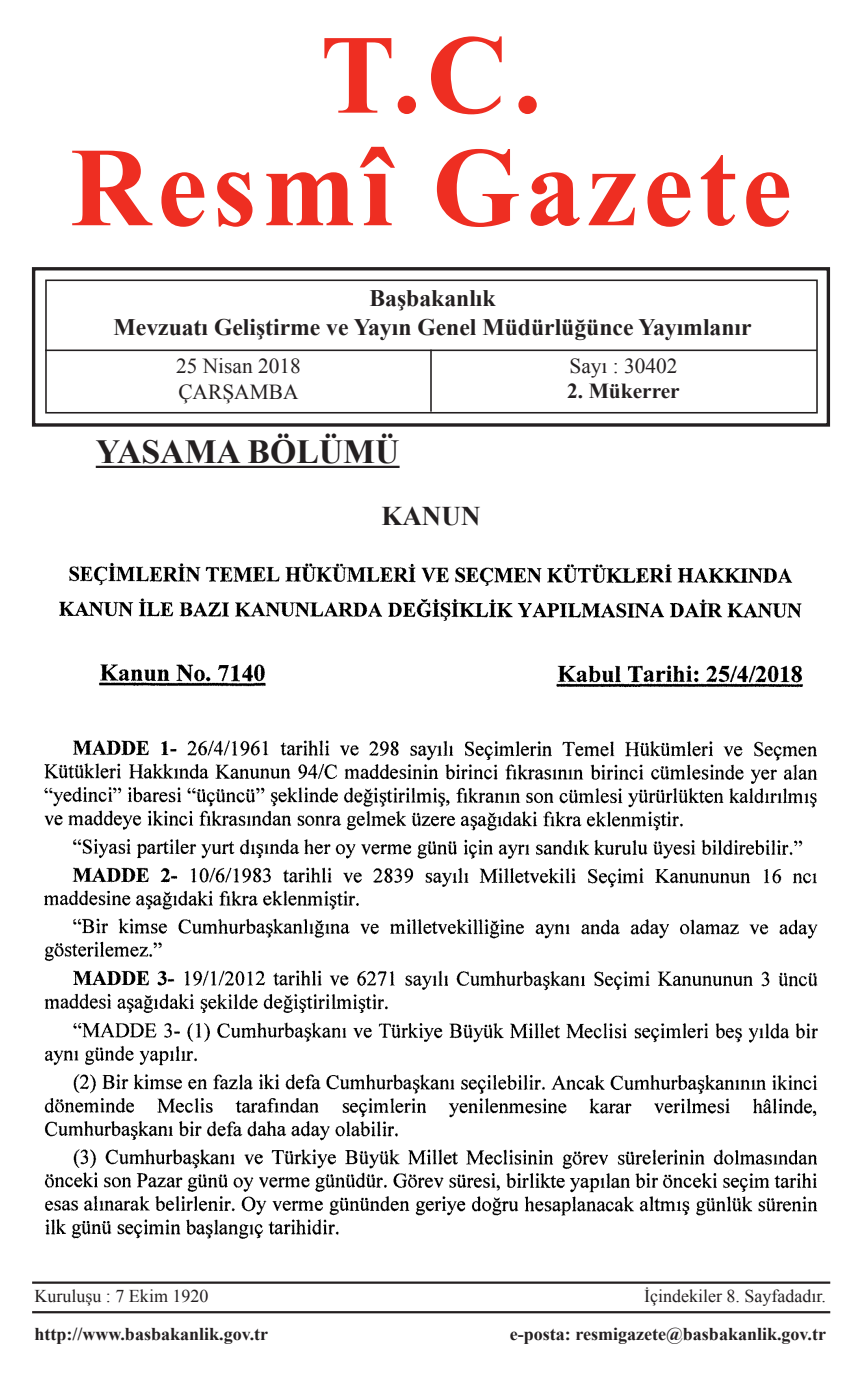
<style>
.page{position:relative;width:862px;height:1385px;background:#fff}
.page>*{position:absolute;margin:0;border:0;box-sizing:border-box;transform-origin:0 0}
.t1{font:700 112.5px/112.5px "Times New Roman";letter-spacing:.05em;color:#ee2e22;text-align:center}
.t2{font:700 33.75px "Times New Roman";color:#231f20}
.t3{font:700 27px "Times New Roman";color:#231f20}
.t4{font:700 23.62px/28.3px "Times New Roman";color:#231f20;text-align:center}
.t5{font:21.38px/25.7px "Times New Roman";color:#231f20}
.t6{font:700 21.38px "Times New Roman";color:#231f20}
.t7{font:700 18px "Times New Roman";color:#231f20}
.t8{font:18px "Times New Roman";color:#231f20}
</style>
<div class="page">
<hr style="left:32px;top:1310px;width:797px;height:2px;background:#231f20">
<hr style="left:32px;top:1281px;width:797px;height:2px;background:#231f20">
<div style="left:32px;top:267px;width:797px;height:159px;border:3px solid #231f20"></div>
<div style="left:45px;top:279px;width:772px;height:134px;border:2px solid #231f20"></div>
<hr style="left:45px;top:349px;width:771px;height:2px;background:#231f20">
<hr style="left:430px;top:349px;width:1px;height:62px;background:#231f20">
<hr style="left:96px;top:465px;width:303px;height:3px;background:#231f20">
<img style="left:44px;top:562px;width:774px;height:677px">
<h1 class="t1" style="left:70px;top:18px;width:722px">T.C.<br>Resmî Gazete</h1>
<h3 class="t4" style="left:113px;top:284px;width:639px">Başbakanlık<br>Mevzuatı Geliştirme ve Yayın Genel Müdürlüğünce Yayımlanır</h3>
<p class="t5" style="left:176px;top:353px;width:126px">25 Nisan 2018<br>ÇARŞAMBA</p>
<p class="t5" style="left:569px;top:353px;width:110px">Sayı : 30402</p>
<p class="t6" style="left:567px;top:379px;width:114px">2. Mükerrer</p>
<h2 class="t2" style="left:96px;top:433px;width:305px">YASAMA BÖLÜMÜ</h2>
<h3 class="t3" style="left:381px;top:500px;width:100px">KANUN</h3>
<p class="t8" style="left:34px;top:1285px;width:175px">Kuruluşu : 7 Ekim 1920</p>
<p class="t8" style="left:643px;top:1285px;width:183px">İçindekiler 8. Sayfadadır.</p>
<p class="t7" style="left:34px;top:1323px;width:235px">http://www.basbakanlik.gov.tr</p>
<p class="t7" style="left:509px;top:1323px;width:317px">e-posta: resmigazete@basbakanlik.gov.tr</p>
</div>
